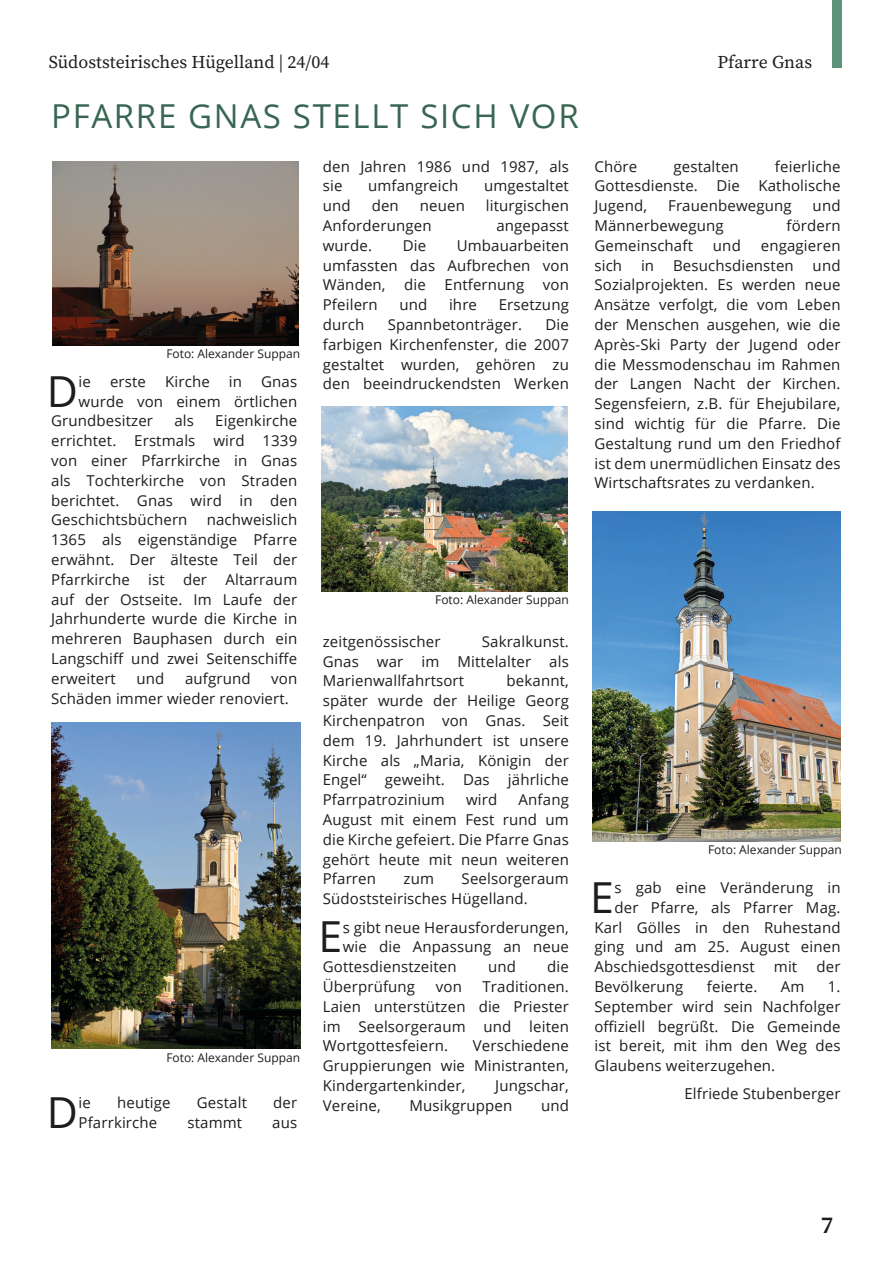
<style>
.page{position:relative;width:893px;height:1263px;background:#fff}
.page>*{position:absolute;margin:0;border:0;box-sizing:border-box;transform-origin:0 0}
.Seitentext{font:42.75px "Open Sans";color:#1d1d1b}
.Überschrift{font:33px "Open Sans";letter-spacing:.05em;color:#386652}
.t1{font:24px "Source Serif Variable";color:#1d1d1b}
.t2{font:18px "Source Serif Variable";color:#1d1d1b}
.Seitentext-2{font:15px/19.8px "Open Sans";letter-spacing:.01em;color:#1d1d1b;text-align:justify}
.Bildunterschriften{font:12px "Open Sans";color:#1d1d1b}
</style>
<div class="page">
<div style="left:833px;top:0;width:9px;height:68px;background:#5e927b"></div>
<img style="left:52px;top:722px;width:248px;height:327px">
<img style="left:592px;top:511px;width:249px;height:330px">
<img style="left:53px;top:161px;width:246px;height:185px">
<img style="left:322px;top:407px;width:246px;height:184px">
<p class="t2" style="left:49px;top:50px;width:282px">Südoststeirisches Hügelland | 24/04</p>
<p class="t2" style="left:718px;top:50px;width:96px">Pfarre Gnas</p>
<p class="Überschrift" style="left:51px;top:93px;width:529px">PFARRE GNAS STELLT SICH VOR</p>
<p class="Bildunterschriften" style="left:166px;top:346px;width:135px">Foto: Alexander Suppan</p>
<p class="Seitentext" style="left:47px;top:362px;width:33px">D</p>
<p class="Seitentext-2" style="left:79px;top:371px;width:14px">ie</p>
<p class="Seitentext-2" style="left:110px;top:371px;width:38px">erste</p>
<p class="Seitentext-2" style="left:165px;top:371px;width:46px">Kirche</p>
<p class="Seitentext-2" style="left:229px;top:371px;width:15px">in</p>
<p class="Seitentext-2" style="left:261px;top:371px;width:38px">Gnas</p>
<p class="Seitentext-2" style="left:79px;top:391px;width:220px">wurde von einem örtlichen</p>
<p class="Seitentext-2" style="left:51px;top:411px;width:103px">Grundbesitzer</p>
<p class="Seitentext-2" style="left:174px;top:411px;width:21px">als</p>
<p class="Seitentext-2" style="left:51px;top:411px;width:248px;text-indent:164px">Eigenkirche errichtet. Erstmals wird 1339 von einer Pfarrkirche in Gnas als Tochterkirche von Straden berichtet. Gnas wird in den Geschichtsbüchern</p>
<p class="Seitentext-2" style="left:51px;top:510px;width:248px;text-indent:156px">nachweislich 1365 als eigenständige Pfarre erwähnt. Der älteste Teil der Pfarrkirche ist der Altarraum auf der Ostseite. Im Laufe der Jahrhunderte wurde die Kirche in mehreren Bauphasen durch ein Langschiff und zwei Seitenschiffe erweitert</p>
<p class="Seitentext-2" style="left:136px;top:668px;width:29px">und</p>
<p class="Seitentext-2" style="left:185px;top:668px;width:67px">aufgrund</p>
<p class="Seitentext-2" style="left:51px;top:668px;width:248px;text-indent:220px">von<br>Schäden immer wieder renoviert.</p>
<p class="Bildunterschriften" style="left:166px;top:1049px;width:135px">Foto: Alexander Suppan</p>
<p class="Seitentext" style="left:47px;top:1083px;width:33px">D</p>
<p class="Seitentext-2" style="left:79px;top:1092px;width:14px">ie</p>
<p class="Seitentext-2" style="left:117px;top:1092px;width:55px">heutige</p>
<p class="Seitentext-2" style="left:197px;top:1092px;width:52px">Gestalt</p>
<p class="Seitentext-2" style="left:273px;top:1092px;width:26px">der</p>
<p class="Seitentext-2" style="left:79px;top:1112px;width:80px">Pfarrkirche</p>
<p class="Seitentext-2" style="left:187px;top:1112px;width:56px">stammt</p>
<p class="Seitentext-2" style="left:272px;top:1112px;width:27px">aus</p>
<p class="Seitentext-2" style="left:323px;top:156px;width:248px">den Jahren 1986 und 1987, als sie</p>
<p class="Seitentext-2" style="left:368px;top:176px;width:92px">umfangreich</p>
<p class="Seitentext-2" style="left:484px;top:176px;width:86px">umgestaltet</p>
<p class="Seitentext-2" style="left:323px;top:195px;width:29px">und</p>
<p class="Seitentext-2" style="left:372px;top:195px;width:29px">den</p>
<p class="Seitentext-2" style="left:420px;top:195px;width:47px">neuen</p>
<p class="Seitentext-2" style="left:486px;top:195px;width:85px">liturgischen</p>
<p class="Seitentext-2" style="left:323px;top:215px;width:110px">Anforderungen</p>
<p class="Seitentext-2" style="left:496px;top:215px;width:74px">angepasst</p>
<p class="Seitentext-2" style="left:323px;top:235px;width:51px">wurde.</p>
<p class="Seitentext-2" style="left:403px;top:235px;width:25px">Die</p>
<p class="Seitentext-2" style="left:323px;top:235px;width:248px;text-indent:134px">Umbauarbeiten umfassten das Aufbrechen von Wänden, die Entfernung von Pfeilern</p>
<p class="Seitentext-2" style="left:399px;top:294px;width:29px">und</p>
<p class="Seitentext-2" style="left:449px;top:294px;width:29px">ihre</p>
<p class="Seitentext-2" style="left:499px;top:294px;width:72px">Ersetzung</p>
<p class="Seitentext-2" style="left:323px;top:314px;width:43px">durch</p>
<p class="Seitentext-2" style="left:388px;top:314px;width:136px">Spannbetonträger.</p>
<p class="Seitentext-2" style="left:323px;top:314px;width:248px;text-indent:223px">Die farbigen Kirchenfenster, die 2007 gestaltet wurden, gehören zu den beeindruckendsten Werken</p>
<p class="Bildunterschriften" style="left:435px;top:591px;width:135px">Foto: Alexander Suppan</p>
<p class="Seitentext-2" style="left:323px;top:631px;width:119px">zeitgenössischer</p>
<p class="Seitentext-2" style="left:323px;top:631px;width:248px;text-indent:159px">Sakralkunst.<br>Gnas war im Mittelalter als Marienwallfahrtsort</p>
<p class="Seitentext-2" style="left:323px;top:671px;width:248px;text-indent:184px">bekannt, später wurde der Heilige Georg Kirchenpatron von Gnas. Seit dem 19. Jahrhundert ist unsere Kirche als „Maria, Königin der Engel“ geweiht. Das jährliche Pfarrpatrozinium</p>
<p class="Seitentext-2" style="left:323px;top:789px;width:248px;text-indent:196px">Anfang August mit einem Fest rund um die Kirche gefeiert. Die Pfarre Gnas gehört heute mit neun weiteren Pfarren</p>
<p class="Seitentext-2" style="left:466px;top:789px;width:33px">wird</p>
<p class="Seitentext-2" style="left:323px;top:869px;width:248px;text-indent:139px">Seelsorgeraum<br>Südoststeirisches Hügelland.</p>
<p class="Seitentext" style="left:319px;top:907px;width:25px">E</p>
<p class="Seitentext-2" style="left:343px;top:917px;width:228px">s gibt neue Herausforderungen,</p>
<p class="Seitentext-2" style="left:404px;top:869px;width:32px">zum</p>
<p class="Seitentext-2" style="left:343px;top:936px;width:228px">wie die Anpassung an neue</p>
<p class="Seitentext-2" style="left:323px;top:956px;width:135px">Gottesdienstzeiten</p>
<p class="Seitentext-2" style="left:488px;top:956px;width:29px">und</p>
<p class="Seitentext-2" style="left:547px;top:956px;width:23px">die</p>
<p class="Seitentext-2" style="left:323px;top:976px;width:94px">Überprüfung</p>
<p class="Seitentext-2" style="left:436px;top:976px;width:28px">von</p>
<p class="Seitentext-2" style="left:323px;top:976px;width:248px;text-indent:160px">Traditionen.<br>Laien unterstützen die Priester im Seelsorgeraum und leiten Wortgottesfeiern.</p>
<p class="Seitentext-2" style="left:323px;top:1035px;width:248px;text-indent:150px">Verschiedene Gruppierungen wie Ministranten, Kindergartenkinder,</p>
<p class="Seitentext-2" style="left:495px;top:1075px;width:75px">Jungschar,</p>
<p class="Seitentext-2" style="left:323px;top:1095px;width:60px">Vereine,</p>
<p class="Seitentext-2" style="left:409px;top:1095px;width:104px">Musikgruppen</p>
<p class="Seitentext-2" style="left:541px;top:1095px;width:29px">und</p>
<p class="Seitentext-2" style="left:594px;top:156px;width:248px;text-indent:181px">feierliche Gottesdienste. Die Katholische Jugend,</p>
<p class="Seitentext-2" style="left:594px;top:156px;width:44px">Chöre</p>
<p class="Seitentext-2" style="left:673px;top:156px;width:67px">gestalten</p>
<p class="Seitentext-2" style="left:668px;top:195px;width:125px">Frauenbewegung</p>
<p class="Seitentext-2" style="left:813px;top:195px;width:29px">und</p>
<p class="Seitentext-2" style="left:594px;top:215px;width:131px">Männerbewegung</p>
<p class="Seitentext-2" style="left:786px;top:215px;width:56px">fördern</p>
<p class="Seitentext-2" style="left:594px;top:235px;width:100px">Gemeinschaft</p>
<p class="Seitentext-2" style="left:713px;top:235px;width:29px">und</p>
<p class="Seitentext-2" style="left:761px;top:235px;width:81px">engagieren</p>
<p class="Seitentext-2" style="left:594px;top:255px;width:29px">sich</p>
<p class="Seitentext-2" style="left:641px;top:255px;width:15px">in</p>
<p class="Seitentext-2" style="left:673px;top:255px;width:122px">Besuchsdiensten</p>
<p class="Seitentext-2" style="left:594px;top:255px;width:248px;text-indent:218px">und Sozialprojekten. Es werden neue Ansätze verfolgt, die vom Leben der Menschen ausgehen, wie die Après-Ski Party der Jugend oder die Messmodenschau im Rahmen der Langen Nacht der Kirchen.<br>Segensfeiern, z.B. für Ehejubilare, sind wichtig für die Pfarre. Die Gestaltung rund um den Friedhof ist dem unermüdlichen Einsatz des Wirtschaftsrates zu verdanken.</p>
<p class="Bildunterschriften" style="left:708px;top:841px;width:135px">Foto: Alexander Suppan</p>
<p class="Seitentext" style="left:590px;top:868px;width:25px">E</p>
<p class="Seitentext-2" style="left:614px;top:877px;width:228px">s gab eine Veränderung in</p>
<p class="Seitentext-2" style="left:614px;top:897px;width:228px">der Pfarre, als Pfarrer Mag.</p>
<p class="Seitentext-2" style="left:594px;top:917px;width:248px">Karl Gölles in den Ruhestand</p>
<p class="Seitentext-2" style="left:594px;top:936px;width:248px">ging und am 25. August einen</p>
<p class="Seitentext-2" style="left:594px;top:956px;width:162px">Abschiedsgottesdienst</p>
<p class="Seitentext-2" style="left:774px;top:956px;width:25px">mit</p>
<p class="Seitentext-2" style="left:816px;top:956px;width:26px">der</p>
<p class="Seitentext-2" style="left:594px;top:976px;width:91px">Bevölkerung</p>
<p class="Seitentext-2" style="left:707px;top:976px;width:52px">feierte.</p>
<p class="Seitentext-2" style="left:781px;top:976px;width:25px">Am</p>
<p class="Seitentext-2" style="left:594px;top:976px;width:248px;text-indent:233px">1.<br>September wird sein Nachfolger offiziell begrüßt. Die Gemeinde ist bereit, mit ihm den Weg des Glaubens weiterzugehen.</p>
<p class="Seitentext-2" style="left:684px;top:1084px;width:158px">Elfriede Stubenberger</p>
<h3 class="t1" style="left:821px;top:1209px;width:14px">7</h3>
</div>
